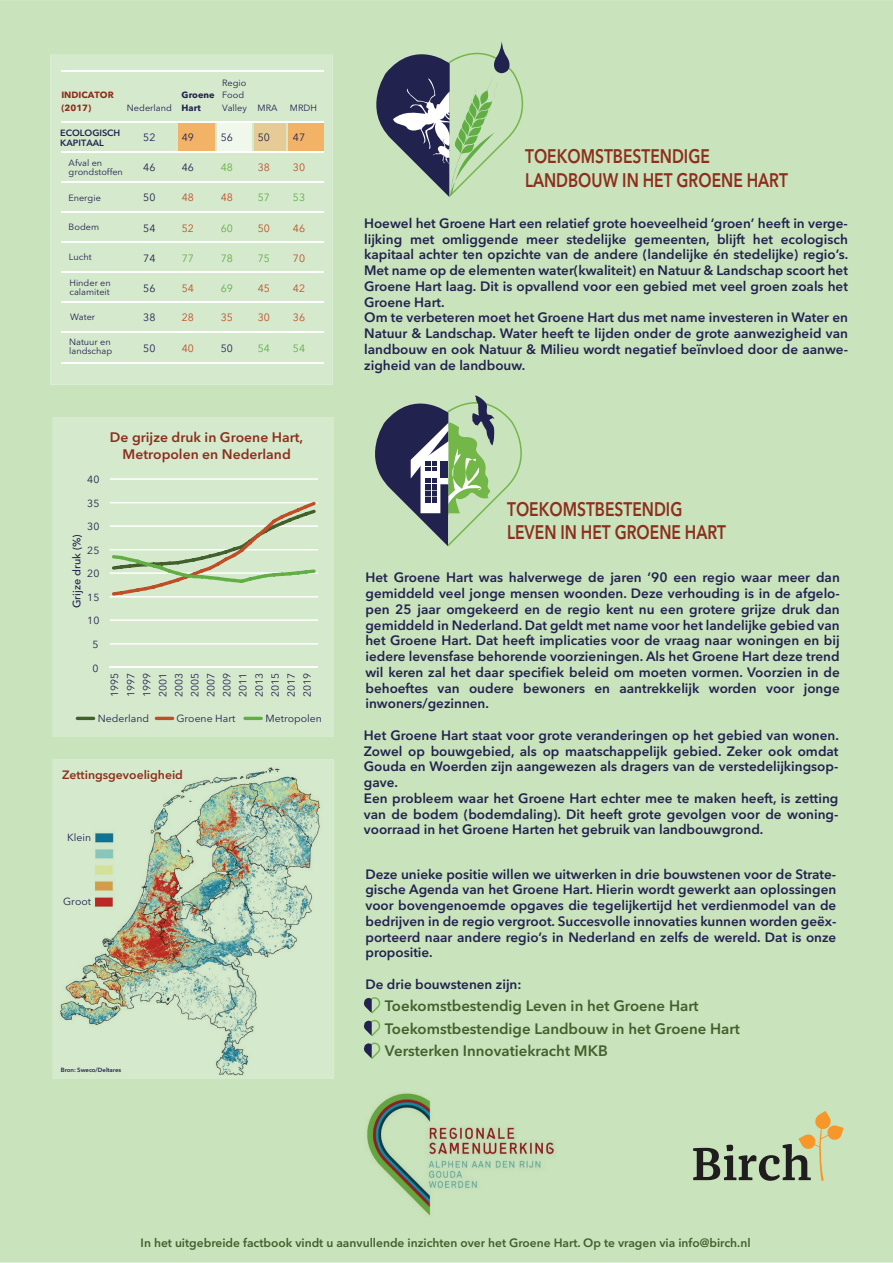
<style>
.page{position:relative;width:893px;height:1263px;background:#fff}
.page>*{position:absolute;margin:0;border:0;box-sizing:border-box;transform-origin:0 0}
.t1{font:600 19.5px/23.4px "Avenir Next";color:#8e2e1c;scale:.8 1}
.t2{font:600 15px/22.5px "Avenir Next";color:#42602c}
.t3{font:600 13.65px/16.5px "Avenir Next";color:#8e2e1c;text-align:center}
.t4{font:600 13.5px/15.8px "Avenir Next";color:#22224f;text-align:justify}
.t5{font:600 12px "Avenir Next";color:#42602c}
.t6{font:600 12px "Avenir Next";color:#8e2e1c}
.t7{font:500 10.8px "Avenir Next";color:#22224f}
.t8{font:10.5px "Avenir Next";letter-spacing:.01em;color:#bf4d26}
.t9{font:10.5px "Avenir Next";color:#22224f}
.t10{font:10.5px "Avenir Next";letter-spacing:.01em;color:#61ae45}
.t11{font:10.2px/16px "Avenir Next";color:#22224f;text-align:justify}
.t12{font:9px/9px "Avenir Next";color:#22224f}
.t13{font:600 9px/10.8px "Avenir Next";color:#22224f}
.t14{font:700 9px/12.5px "Avenir Next";color:#8e2e1c}
.t15{font:700 9px/12.5px "Avenir Next";color:#22224f}
.t16{font:600 6px "Avenir Next";letter-spacing:-.01em;color:#22224f}
</style>
<div class="page">
<div style="left:0;top:0;width:893px;height:1262px;background:#c9e3bc"></div>
<div style="left:50px;top:55px;width:282px;height:330px;background:#d5e9cd"></div>
<div style="left:178px;top:123px;width:37px;height:29px;background:#f2b367"></div>
<div style="left:217px;top:123px;width:35px;height:29px;background:#f0f7eb"></div>
<div style="left:254px;top:123px;width:31px;height:29px;background:#e5cc97"></div>
<div style="left:288px;top:123px;width:35px;height:30px;background:#f2b367"></div>
<div style="left:53px;top:417px;width:280px;height:320px;background:#d5e9cd"></div>
<div style="left:53px;top:759px;width:280px;height:320px;background:#d5e9cd"></div>
<hr style="left:110px;top:643px;width:208px;height:2px;background:#fff">
<hr style="left:110px;top:619px;width:208px;height:2px;background:#fff">
<hr style="left:110px;top:596px;width:208px;height:1px;background:#fff">
<hr style="left:110px;top:572px;width:208px;height:2px;background:#fff">
<hr style="left:110px;top:549px;width:208px;height:1px;background:#fff">
<hr style="left:110px;top:525px;width:208px;height:2px;background:#fff">
<hr style="left:110px;top:502px;width:208px;height:1px;background:#fff">
<hr style="left:110px;top:478px;width:208px;height:2px;background:#fff">
<hr style="left:110px;top:666px;width:208px;height:2px;background:#fff">
<svg style="left:112px;top:502px;width:204px;height:94px"></svg>
<hr style="left:76px;top:717px;width:19px;height:3px;background:#42602c;border-radius:2px">
<hr style="left:155px;top:717px;width:19px;height:3px;background:#bf4d26;border-radius:2px">
<hr style="left:243px;top:717px;width:20px;height:3px;background:#61ae45;border-radius:2px">
<hr style="left:61px;top:122px;width:263px;height:1px;background:#fff">
<hr style="left:61px;top:152px;width:263px;height:1px;background:#fff">
<hr style="left:61px;top:70px;width:263px;height:1px;background:#fff">
<hr style="left:61px;top:182px;width:263px;height:1px;background:#fff">
<hr style="left:61px;top:212px;width:263px;height:1px;background:#fff">
<hr style="left:61px;top:242px;width:263px;height:1px;background:#fff">
<hr style="left:61px;top:272px;width:263px;height:1px;background:#fff">
<hr style="left:61px;top:302px;width:263px;height:1px;background:#fff">
<hr style="left:61px;top:332px;width:263px;height:1px;background:#fff">
<hr style="left:61px;top:362px;width:263px;height:1px;background:#fff">
<img style="left:56px;top:762px;width:273px;height:318px">
<svg style="left:693px;top:1111px;width:151px;height:70px;background:#b1bf9a"></svg>
<svg style="left:361px;top:37px;width:162px;height:160px;background:#9fb59f"></svg>
<svg style="left:360px;top:386px;width:162px;height:160px;background:#9db39b"></svg>
<svg style="left:362px;top:996px;width:18px;height:17px"></svg>
<svg style="left:362px;top:1019px;width:18px;height:40px"></svg>
<img style="left:365px;top:1092px;width:191px;height:125px">
<p class="t14" style="left:61px;top:89px;width:54px">INDICATOR (2017)</p>
<p class="t12" style="left:127px;top:103px;width:46px">Nederland</p>
<p class="t12" style="left:222px;top:76px;width:57px;line-height:12.5px">Regio<br>Food<br>Valley MRA</p>
<p class="t15" style="left:182px;top:89px;width:34px">Groene<br>Hart</p>
<p class="t12" style="left:290px;top:103px;width:29px">MRDH</p>
<p class="t13" style="left:60px;top:127px;width:62px">ECOLOGISCH<br>KAPITAAL</p>
<p class="t9" style="left:143px;top:128px;width:14px">52</p>
<p class="t9" style="left:182px;top:128px;width:14px">49</p>
<p class="t9" style="left:221px;top:128px;width:14px">56</p>
<p class="t9" style="left:258px;top:128px;width:14px">50</p>
<p class="t9" style="left:293px;top:128px;width:14px">47</p>
<p class="t12" style="left:69px;top:158px;width:56px">Afval en grondstoffen</p>
<p class="t9" style="left:143px;top:158px;width:14px">46</p>
<p class="t9" style="left:182px;top:158px;width:14px">46</p>
<p class="t10" style="left:221px;top:158px;width:14px">48</p>
<p class="t8" style="left:258px;top:158px;width:14px">38</p>
<p class="t8" style="left:293px;top:158px;width:14px">30</p>
<p class="t12" style="left:68px;top:193px;width:34px">Energie</p>
<p class="t9" style="left:143px;top:189px;width:14px">50</p>
<p class="t8" style="left:182px;top:189px;width:14px">48</p>
<p class="t8" style="left:221px;top:189px;width:14px">48</p>
<p class="t10" style="left:258px;top:189px;width:14px">57</p>
<p class="t10" style="left:293px;top:189px;width:14px">53</p>
<p class="t12" style="left:69px;top:222px;width:32px">Bodem</p>
<p class="t9" style="left:143px;top:219px;width:14px">54</p>
<p class="t8" style="left:182px;top:219px;width:14px">52</p>
<p class="t10" style="left:221px;top:219px;width:14px">60</p>
<p class="t8" style="left:258px;top:219px;width:14px">50</p>
<p class="t8" style="left:293px;top:219px;width:14px">46</p>
<p class="t12" style="left:69px;top:252px;width:24px">Lucht</p>
<p class="t9" style="left:143px;top:249px;width:14px">74</p>
<p class="t10" style="left:182px;top:249px;width:14px">77</p>
<p class="t10" style="left:221px;top:249px;width:14px">78</p>
<p class="t10" style="left:258px;top:249px;width:14px">75</p>
<p class="t8" style="left:293px;top:249px;width:14px">70</p>
<p class="t12" style="left:69px;top:278px;width:43px">Hinder en calamiteit</p>
<p class="t9" style="left:143px;top:280px;width:14px">56</p>
<p class="t8" style="left:182px;top:280px;width:14px">54</p>
<p class="t10" style="left:221px;top:280px;width:14px">69</p>
<p class="t8" style="left:258px;top:280px;width:14px">45</p>
<p class="t8" style="left:293px;top:280px;width:14px">42</p>
<p class="t12" style="left:70px;top:312px;width:27px">Water</p>
<p class="t9" style="left:143px;top:308px;width:14px">38</p>
<p class="t8" style="left:182px;top:308px;width:14px">28</p>
<p class="t8" style="left:221px;top:308px;width:14px">35</p>
<p class="t8" style="left:258px;top:308px;width:14px">30</p>
<p class="t8" style="left:293px;top:308px;width:14px">36</p>
<p class="t12" style="left:69px;top:337px;width:45px">Natuur en landschap</p>
<p class="t9" style="left:143px;top:339px;width:14px">50</p>
<p class="t8" style="left:182px;top:339px;width:14px">40</p>
<p class="t9" style="left:221px;top:339px;width:14px">50</p>
<p class="t10" style="left:258px;top:339px;width:14px">54</p>
<p class="t10" style="left:293px;top:339px;width:14px">54</p>
<p class="t11" style="left:87px;top:471px;width:14px">40</p>
<p class="t11" style="left:87px;top:495px;width:14px">35</p>
<p class="t11" style="left:87px;top:518px;width:14px">30</p>
<p class="t7" style="left:67px;top:608px;width:76px;rotate:-90deg">Grijze druk (%)</p>
<p class="t11" style="left:87px;top:542px;width:14px">25</p>
<p class="t11" style="left:87px;top:565px;width:14px">20</p>
<p class="t11" style="left:87px;top:589px;width:14px">15</p>
<p class="t11" style="left:87px;top:612px;width:14px">10</p>
<p class="t11" style="left:93px;top:636px;width:8px">5</p>
<p class="t11" style="left:93px;top:659px;width:8px">0</p>
<p class="t3" style="left:110px;top:429px;width:195px">De grijze druk in Groene Hart,<br>Metropolen en Nederland</p>
<p class="t11" style="left:106px;top:697px;width:26px;rotate:-90deg">1995<br>1997<br>1999<br>2001<br>2003<br>2005<br>2007<br>2009<br>2011<br>2013<br>2015<br>2017<br>2019</p>
<p class="t11" style="left:98px;top:709px;width:53px">Nederland</p>
<p class="t11" style="left:176px;top:709px;width:61px">Groene Hart</p>
<p class="t11" style="left:266px;top:709px;width:58px">Metropolen</p>
<p class="t6" style="left:62px;top:765px;width:123px">Zettingsgevoeligheid</p>
<p class="t11" style="left:67px;top:829px;width:25px">Klein</p>
<p class="t11" style="left:63px;top:893px;width:29px">Groot</p>
<p class="t16" style="left:61px;top:1064px;width:62px">Bron: Sweco/Deltares</p>
<p class="t1" style="left:525px;top:144px;width:330px">TOEKOMSTBESTENDIGE<br>LANDBOUW IN HET GROENE HART</p>
<p class="t4" style="left:364px;top:215px;width:486px;text-align:left">Hoewel het Groene Hart een relatief grote hoeveelheid ‘groen’ heeft in verge&shy;lijking met omliggende meer stedelijke gemeenten, blijft het ecologisch kapitaal achter ten opzichte van de andere (landelijke én stedelijke) regio’s.<br>Met name op de elementen water(kwaliteit) en Natuur &amp; Landschap scoort het Groene Hart laag. Dit is opvallend voor een gebied met veel groen zoals het Groene Hart.<br>Om te verbeteren moet het Groene Hart dus met name investeren in Water en Natuur &amp; Landschap. Water heeft te lijden onder de grote aanwezigheid van landbouw en ook Natuur &amp; Milieu wordt negatief beïnvloed door de aanwe&shy;zigheid van de landbouw.</p>
<p class="t1" style="left:507px;top:497px;width:275px">TOEKOMSTBESTENDIG<br>LEVEN IN HET GROENE HART</p>
<p class="t4" style="left:365px;top:569px;width:476px">Het Groene Hart was halverwege de jaren ’90 een regio waar meer dan gemiddeld veel jonge mensen woonden. Deze verhouding is in de afgelo&shy;pen 25 jaar omgekeerd en de regio kent nu een grotere grijze druk dan gemiddeld in Nederland. Dat geldt met name voor het landelijke gebied van het Groene Hart. Dat heeft implicaties voor de vraag naar woningen en bij iedere levensfase behorende voorzieningen. Als het Groene Hart deze trend wil keren zal het daar specifiek beleid om moeten vormen. Voorzien in de behoeftes van oudere bewoners en aantrekkelijk worden voor jonge inwoners/gezinnen.</p>
<p class="t4" style="left:364px;top:727px;width:477px;text-align:left">Het Groene Hart staat voor grote veranderingen op het gebied van wonen.<br>Zowel op bouwgebied, als op maatschappelijk gebied. Zeker ook omdat Gouda en Woerden zijn aangewezen als dragers van de verstedelijkingsop&shy;gave.<br>Een probleem waar het Groene Hart echter mee te maken heeft, is zetting van de bodem (bodemdaling). Dit heeft grote gevolgen voor de woning&shy;voorraad in het Groene Harten het gebruik van landbouwgrond.</p>
<p class="t4" style="left:365px;top:866px;width:473px">Deze unieke positie willen we uitwerken in drie bouwstenen voor de Strate&shy;gische Agenda van het Groene Hart. Hierin wordt gewerkt aan oplossingen voor bovengenoemde opgaves die tegelijkertijd het verdienmodel van de bedrijven in de regio vergroot. Succesvolle innovaties kunnen worden geëx&shy;porteerd naar andere regio’s in Nederland en zelfs de wereld. Dat is onze propositie.</p>
<p class="t4" style="left:365px;top:976px;width:157px">De drie bouwstenen zijn:</p>
<p class="t2" style="left:385px;top:994px;width:356px">Toekomstbestendig Leven in het Groene Hart<br>Toekomstbestendige Landbouw in het Groene Hart<br>Versterken Innovatiekracht MKB</p>
<p class="t5" style="left:141px;top:1233px;width:611px">In het uitgebreide factbook vindt u aanvullende inzichten over het Groene Hart. Op te vragen via info@birch.nl</p>
</div>
